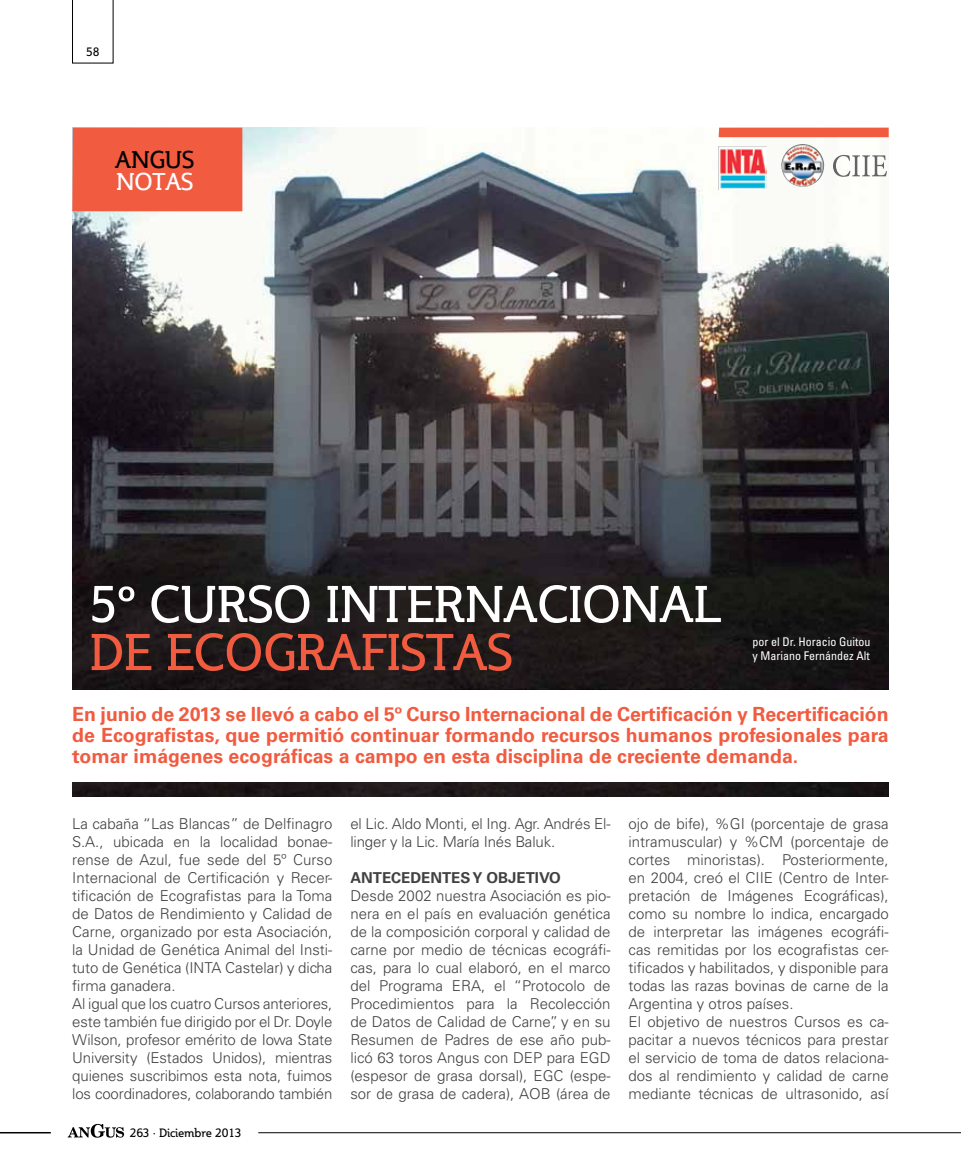
<style>
.page{position:relative;width:961px;height:1170px;background:#fff}
.page>*{position:absolute;margin:0;border:0;box-sizing:border-box;transform-origin:0 0}
.t1{font:51px "Steinem Unicode";color:#fff}
.t2{font:51px "Steinem Unicode";color:#f15b40}
.t3{font:24px "Steinem Unicode";color:#000}
.t4{font:24px "Steinem Unicode";color:#fff}
.t5{font:700 19.5px/21px "Univers LT Std";color:#f15b40;text-align:justify}
.t6{font:300 15px/18px "Univers LT Std";color:#414042}
.t7{font:700 15px "Univers LT Std";color:#414042}
.t8{font:condensed 12px/14.4px "Univers LT Std";color:#fff}
.t9{font:12px "Steinem Unicode";color:#000}
</style>
<div class="page">
<img style="left:72px;top:128px;width:817px;height:561px">
<img style="left:72px;top:782px;width:817px;height:14px">
<svg style="left:72px;top:0;width:41px;height:63px"></svg>
<svg style="left:68px;top:1123px;width:56px;height:15px"></svg>
<hr style="left:0;top:1131px;width:51px;height:2px;background:#000">
<hr style="left:258px;top:1132px;width:703px;height:1px;background:#000">
<img style="left:719px;top:146px;width:48px;height:44px">
<img style="left:781px;top:144px;width:43px;height:43px">
<svg style="left:833px;top:155px;width:54px;height:22px"></svg>
<div style="left:72px;top:128px;width:170px;height:83px;background:#f15b40"></div>
<div style="left:719px;top:128px;width:170px;height:9px;background:#f15b40"></div>
<p class="t9" style="left:86px;top:44px;width:15px">58</p>
<h2 class="t3" style="left:115px;top:144px;width:80px">ANGUS</h2>
<h2 class="t4" style="left:116px;top:165px;width:79px">NOTAS</h2>
<h1 class="t1" style="left:89px;top:570px;width:633px">5º CURSO INTERNACIONAL</h1>
<h1 class="t2" style="left:89px;top:618px;width:425px">DE ECOGRAFISTAS</h1>
<p class="t8" style="left:753px;top:634px;width:119px">por el Dr. Horacio Guitou y Mariano Fernández Alt</p>
<p class="t5" style="left:72px;top:703px;width:818px">En junio de 2013 se llevó a cabo el 5º Curso Internacional de Certificación y Recertificación de Ecografistas, que permitió continuar formando recursos humanos profesionales para tomar imágenes ecográficas a campo en esta disciplina de creciente demanda.</p>
<p class="t6" style="left:72px;top:814px;width:262px">La cabaña “Las Blancas” de Delfinagro S.A., ubicada en la localidad bonae&shy;rense de Azul, fue sede del 5º Curso Internacional de Certificación y Recer&shy;tificación de Ecografistas para la Toma de Datos de Rendimiento y Calidad de Carne, organizado por esta Asociación, la Unidad de Genética Animal del Insti&shy;tuto de Genética (INTA Castelar) y dicha firma ganadera.<br>Al igual que los cuatro Cursos anteriores, este también fue dirigido por el Dr. Doyle Wilson, profesor emérito de Iowa State University (Estados Unidos), mientras quienes suscribimos esta nota, fuimos los coordinadores, colaborando también</p>
<p class="t6" style="left:350px;top:814px;width:262px">el Lic. Aldo Monti, el Ing. Agr. Andrés El&shy;linger y la Lic. María Inés Baluk.</p>
<p class="t7" style="left:350px;top:868px;width:42px">Antece</p>
<p class="t7" style="left:410px;top:868px;width:152px">dentes y objetivo</p>
<p class="t6" style="left:350px;top:886px;width:262px;text-align:justify">Desde 2002 nuestra Asociación es pio&shy;nera en el país en evaluación genética de la composición corporal y calidad de carne por medio de técnicas ecográfi&shy;cas, para lo cual elaboró, en el marco del Programa ERA, el “Protocolo de Procedimientos para la Recolección de Datos de Calidad de Carne”, y en su Resumen de Padres de ese año pub&shy;licó 63 toros Angus con DEP para EGD (espesor de grasa dorsal), EGC (espe&shy;sor de grasa de cadera), AOB (área de</p>
<p class="t9" style="left:130px;top:1125px;width:113px">263 · Diciembre 2013</p>
<p class="t6" style="left:629px;top:814px;width:262px">ojo de bife), %GI (porcentaje de grasa intramuscular) y %CM (porcentaje de cortes minoristas). Posteriormente, en 2004, creó el CIIE (Centro de Inter&shy;pretación de Imágenes Ecográficas), como su nombre lo indica, encargado de interpretar las imágenes ecográfi&shy;cas remitidas por los ecografistas cer&shy;tificados y habilitados, y disponible para todas las razas bovinas de carne de la Argentina y otros países.<br>El objetivo de nuestros Cursos es ca&shy;pacitar a nuevos técnicos para prestar el servicio de toma de datos relaciona&shy;dos al rendimiento y calidad de carne mediante técnicas de ultrasonido, así</p>
</div>
